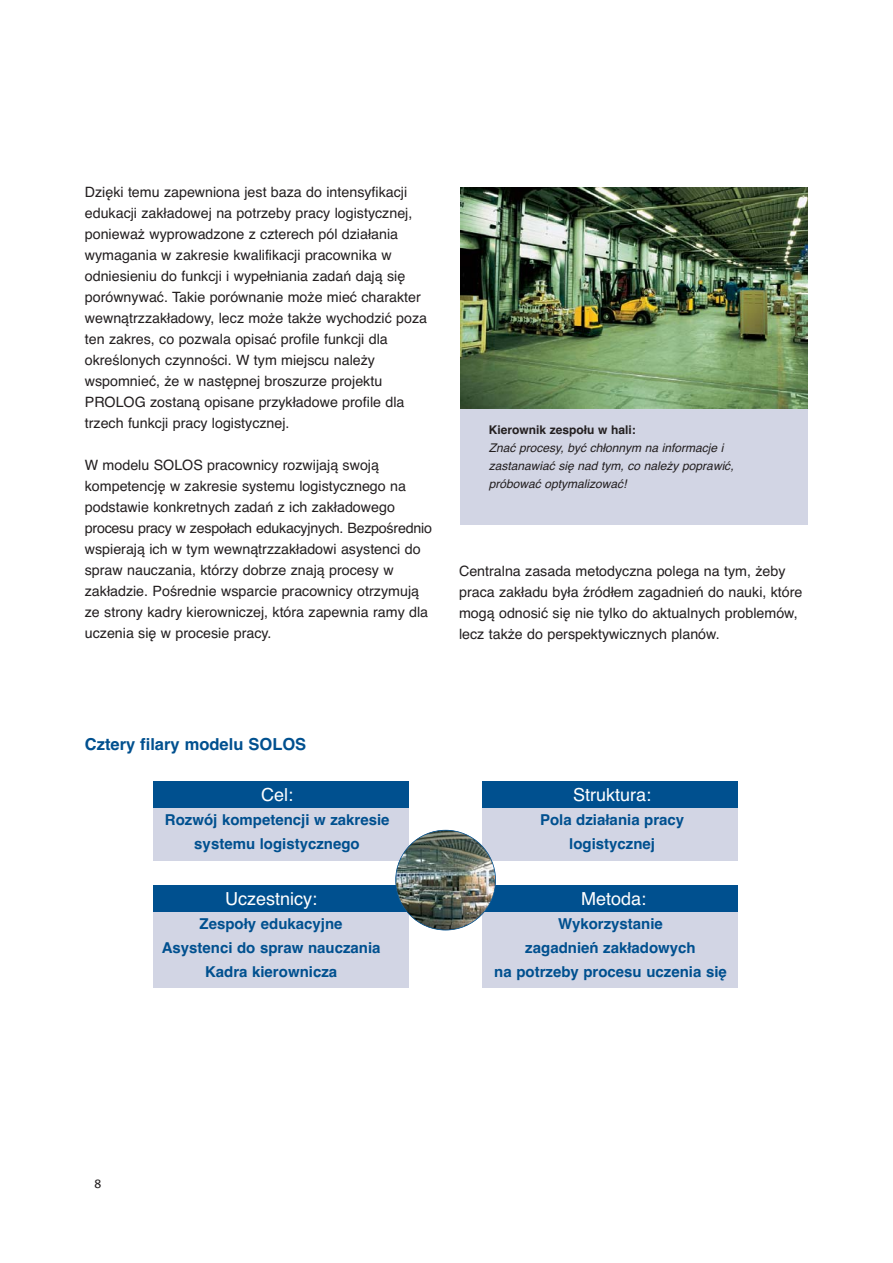
<style>
.page{position:relative;width:893px;height:1263px;background:#fff}
.page>*{position:absolute;margin:0;border:0;box-sizing:border-box;transform-origin:0 0}
.t1{font:18px "Helvetica CE";color:#fff}
.t2{font:700 16.5px "Helvetica CE";color:#00508f}
.t3{font:700 15px/24px "Helvetica CE";color:#00508f;text-align:center}
.t4{font:14.25px/21px "Helvetica CE";color:#231f20}
.t5{font:12.75px "Meta Plus Book Caps";color:#231f20}
.t6{font:italic 12px/18px "Helvetica CE";color:#231f20}
.t7{font:700 12px "Helvetica CE";color:#231f20}
</style>
<div class="page">
<div style="left:460px;top:224px;width:348px;height:301px;background:#d2d5e4"></div>
<div style="left:153px;top:781px;width:256px;height:79px;background:#d2d5e4"></div>
<div style="left:153px;top:781px;width:256px;height:26px;background:#00508f"></div>
<div style="left:482px;top:781px;width:256px;height:79px;background:#d2d5e4"></div>
<div style="left:482px;top:781px;width:255px;height:26px;background:#00508f"></div>
<div style="left:153px;top:885px;width:256px;height:103px;background:#d2d5e4"></div>
<div style="left:153px;top:885px;width:256px;height:26px;background:#00508f"></div>
<div style="left:482px;top:885px;width:256px;height:103px;background:#d2d5e4"></div>
<div style="left:482px;top:885px;width:255px;height:26px;background:#00508f"></div>
<img style="left:461px;top:187px;width:347px;height:221px">
<img style="left:396px;top:830px;width:99px;height:100px;border-radius:50%">
<div style="left:395px;top:830px;width:101px;height:100px;border:2px solid #00508f;border-radius:50%"></div>
<p class="t4" style="left:85px;top:183px;width:344px">Dzięki temu zapewniona jest baza do intensyfikacji edukacji zakładowej na potrzeby pracy logistycznej, ponieważ wyprowadzone z czterech pól działania wymagania w zakresie kwalifikacji pracownika w odniesieniu do funkcji i wypełniania zadań dają się porównywać. Takie porównanie może mieć charakter wewnątrzzakładowy, lecz może także wychodzić poza ten zakres, co pozwala opisać profile funkcji dla określonych czynności. W tym miejscu należy wspomnieć, że w następnej broszurze projektu PROLOG zostaną opisane przykładowe profile dla trzech funkcji pracy logistycznej.</p>
<p class="t4" style="left:85px;top:456px;width:349px">W modelu SOLOS pracownicy rozwijają swoją kompetencję w zakresie systemu logistycznego na podstawie konkretnych zadań z ich zakładowego procesu pracy w zespołach edukacyjnych. Bezpośrednio wspierają ich w tym wewnątrzzakładowi asystenci do spraw nauczania, którzy dobrze znają procesy w zakładzie. Pośrednie wsparcie pracownicy otrzymują ze strony kadry kierowniczej, która zapewnia ramy dla uczenia się w procesie pracy.</p>
<p class="t7" style="left:489px;top:425px;width:149px">Kierownik zespołu w hali:</p>
<p class="t6" style="left:489px;top:440px;width:249px">Znać procesy, być chłonnym na informacje i zastanawiać się nad tym, co należy poprawić, próbować optymalizować!</p>
<p class="t4" style="left:459px;top:562px;width:345px">Centralna zasada metodyczna polega na tym, żeby praca zakładu była źródłem zagadnień do nauki, które mogą odnosić się nie tylko do aktualnych problemów, lecz także do perspektywicznych planów.</p>
<p class="t2" style="left:85px;top:738px;width:223px">Cztery filary modelu SOLOS</p>
<p class="t1" style="left:261px;top:788px;width:34px">Cel:</p>
<p class="t3" style="left:165px;top:809px;width:226px">Rozwój kompetencji w zakresie systemu logistycznego</p>
<p class="t1" style="left:225px;top:892px;width:94px">Uczestnicy:</p>
<p class="t3" style="left:162px;top:914px;width:220px">Zespoły edukacyjne<br>Asystenci do spraw nauczania<br>Kadra kierownicza</p>
<p class="t1" style="left:573px;top:788px;width:80px">Struktura:</p>
<p class="t3" style="left:540px;top:809px;width:146px">Pola działania pracy logistycznej</p>
<p class="t1" style="left:581px;top:892px;width:67px">Metoda:</p>
<p class="t3" style="left:494px;top:914px;width:234px">Wykorzystanie<br>zagadnień zakładowych<br>na potrzeby procesu uczenia się</p>
<p class="t5" style="left:95px;top:1176px;width:8px">8</p>
</div>
